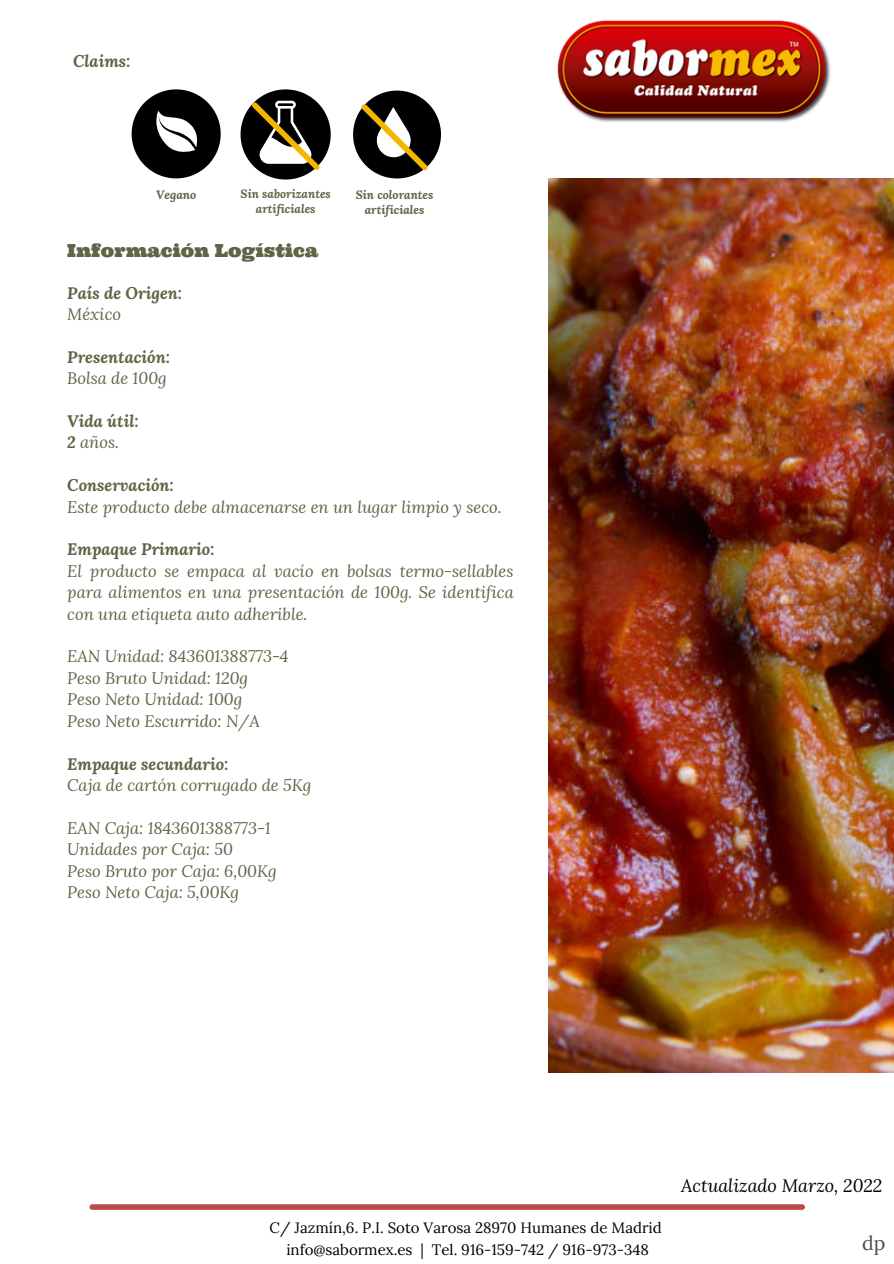
<style>
.page{position:relative;width:894px;height:1264px;background:#fff}
.page>*{position:absolute;margin:0;border:0;box-sizing:border-box;transform-origin:0 0}
.t1{font:19.5px "Lora";color:#4c4c4c}
.t2{font:italic 18px "Lora";color:#000}
.t3{font:18px "Ultra";color:#5e6445}
.t4{font:italic 16.5px/21.5px "Lora";color:#5e6445;text-align:justify}
.t5{font:italic 700 16.5px "Lora";color:#5e6445}
.t6{font:15px "Lora";color:#000}
.t7{font:italic 700 12px "Lora";color:#5e6445}
.t8{font:italic 700 11.85px/14.9px "Lora";color:#5e6445;text-align:center}
.s1{font-weight:700}
</style>
<div class="page">
<div style="left:92px;top:1204px;width:710px;height:5px;background:#c0474b"></div>
<img style="left:548px;top:179px;width:345px;height:893px">
<img style="left:557px;top:20px;width:274px;height:102px">
<svg style="left:132px;top:89px;width:88px;height:89px"></svg>
<svg style="left:240px;top:89px;width:90px;height:90px"></svg>
<svg style="left:353px;top:91px;width:88px;height:87px"></svg>
<p class="t5" style="left:73px;top:50px;width:59px">Claims:</p>
<p class="t7" style="left:156px;top:186px;width:42px">Vegano</p>
<p class="t8" style="left:240px;top:186px;width:92px">Sin saborizantes artificiales</p>
<p class="t8" style="left:355px;top:187px;width:79px">Sin colorantes artificiales</p>
<p class="t3" style="left:67px;top:239px;width:252px">Información Logística</p>
<p class="t5" style="left:67px;top:281px;width:116px">País de Origen:</p>
<p class="t4" style="left:67px;top:303px;width:55px">México</p>
<p class="t5" style="left:67px;top:346px;width:104px">Presentación:</p>
<p class="t4" style="left:67px;top:367px;width:101px">Bolsa de 100g</p>
<p class="t5" style="left:67px;top:410px;width:73px">Vida útil:</p>
<p class="t4" style="left:67px;top:431px;width:53px"><span class="s1">2</span> años.</p>
<p class="t5" style="left:67px;top:474px;width:108px">Conservación:</p>
<p class="t4" style="left:67px;top:495px;width:435px">Este producto debe almacenarse en un lugar limpio y seco.</p>
<p class="t5" style="left:67px;top:538px;width:149px">Empaque Primario:</p>
<p class="t4" style="left:67px;top:560px;width:448px">El producto se empaca al vacío en bolsas termo-sellables para alimentos en una presentación de 100g. Se identifica con una etiqueta auto adherible.</p>
<p class="t4" style="left:67px;top:645px;width:223px">EAN Unidad: 843601388773-4</p>
<p class="t4" style="left:67px;top:667px;width:182px">Peso Bruto Unidad: 120g</p>
<p class="t4" style="left:67px;top:688px;width:176px">Peso Neto Unidad: 100g</p>
<p class="t4" style="left:67px;top:709px;width:194px">Peso Neto Escurrido: N/A</p>
<p class="t5" style="left:67px;top:752px;width:163px">Empaque secundario:</p>
<p class="t4" style="left:67px;top:774px;width:245px">Caja de cartón corrugado de 5Kg</p>
<p class="t4" style="left:67px;top:816px;width:205px">EAN Caja: 1843601388773-1</p>
<p class="t4" style="left:67px;top:838px;width:167px">Unidades por Caja: 50</p>
<p class="t4" style="left:67px;top:859px;width:211px">Peso Bruto por Caja: 6,00Kg</p>
<p class="t4" style="left:67px;top:880px;width:173px">Peso Neto Caja: 5,00Kg</p>
<p class="t6" style="left:269px;top:1218px;width:393px">C/ Jazmín,6. P.I. Soto Varosa 28970 Humanes de Madrid</p>
<p class="t6" style="left:286px;top:1239px;width:364px">info@sabormex.es | Tel. 916-159-742 / 916-973-348</p>
<p class="t2" style="left:681px;top:1173px;width:203px">Actualizado Marzo, 2022</p>
<p class="t1" style="left:861px;top:1230px;width:25px">dp</p>
</div>
